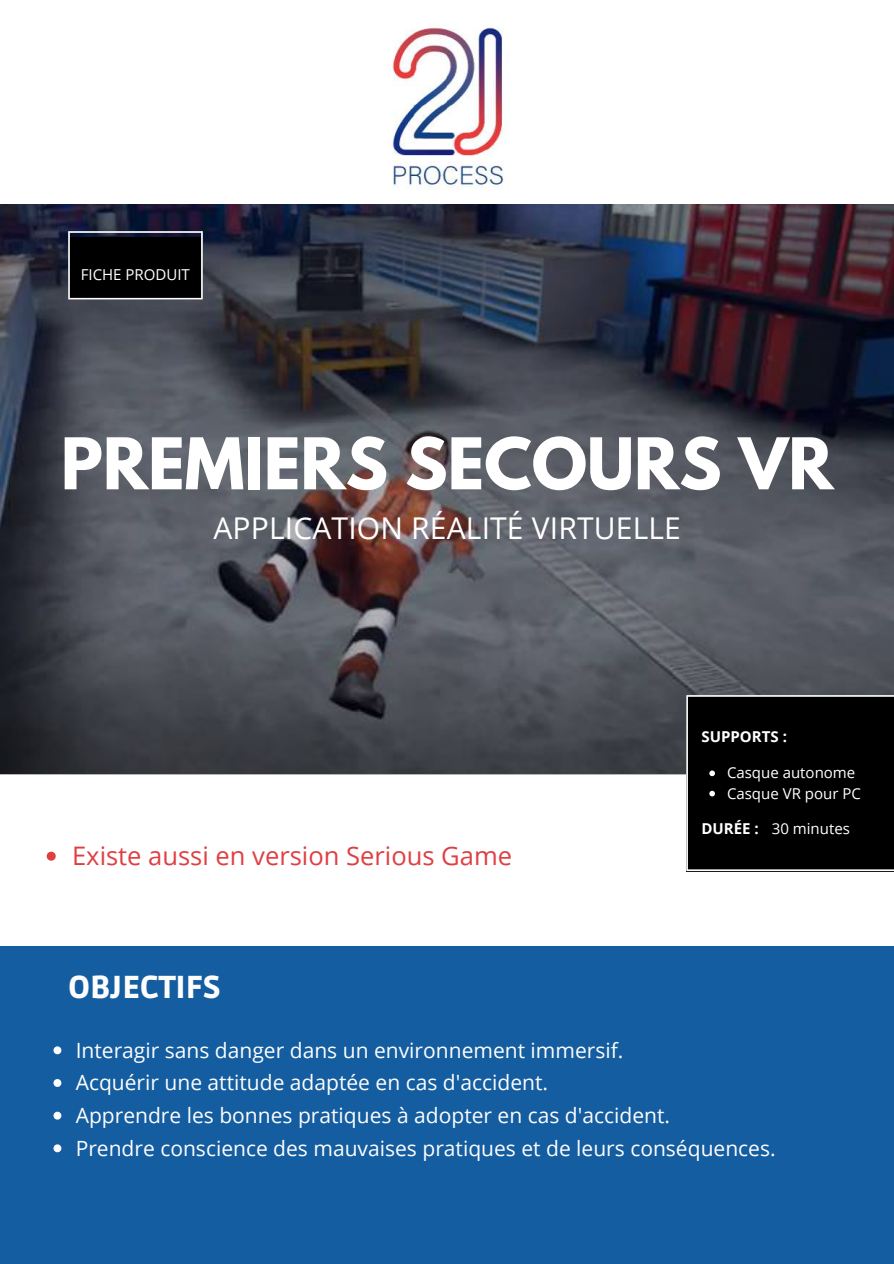
<style>
.page{position:relative;width:894px;height:1264px;background:#fff}
.page>*{position:absolute;margin:0;border:0;box-sizing:border-box;transform-origin:0 0}
.t1{font:700 63px "League Spartan";color:#fff}
.t2{font:900 31.5px "Ruda";color:#fdfdfd}
.t3{font:30px "Open Sans";letter-spacing:.005em;color:#fff}
.t4{font:25.5px "Open Sans";color:#df3f42}
.t5{font:21px/32.7px "Open Sans";color:#fdfdfd}
.t6{font:15px/20.2px "Open Sans";color:#fff}
.t7{font:700 15px "Open Sans";color:#fff}
.s1{font-weight:700}
</style>
<div class="page">
<svg style="left:0;top:204px;width:893px;height:570px;background:#45454f"></svg>
<img style="left:392px;top:27px;width:115px;height:163px">
<svg style="left:68px;top:231px;width:135px;height:68px;background:#111213"></svg>
<div style="left:0;top:945px;width:893px;height:318px;background:#145da0"></div>
<svg style="left:53px;top:1046px;width:8px;height:8px"></svg>
<svg style="left:53px;top:1079px;width:8px;height:7px"></svg>
<svg style="left:53px;top:1111px;width:8px;height:8px"></svg>
<svg style="left:53px;top:1144px;width:8px;height:8px"></svg>
<div style="left:686px;top:695px;width:207px;height:176px;background:#000"></div>
<svg style="left:47px;top:851px;width:9px;height:9px"></svg>
<p class="t6" style="left:81px;top:264px;width:111px">FICHE PRODUIT</p>
<h1 class="t1" style="left:61px;top:432px;width:774px">PREMIERS SECOURS VR</h1>
<h3 class="t3" style="left:213px;top:506px;width:469px">APPLICATION RÉALITÉ VIRTUELLE</h3>
<p class="t4" style="left:72px;top:838px;width:441px">Existe aussi en version Serious Game</p>
<h2 class="t2" style="left:68px;top:968px;width:154px">OBJECTIFS</h2>
<p class="t7" style="left:701px;top:726px;width:87px">SUPPORTS :</p>
<p class="t6" style="left:726px;top:762px;width:135px">Casque autonome<br>Casque VR pour PC</p>
<p class="t6" style="left:701px;top:817px;width:150px"><span class="s1">DURÉE :</span> 30 minutes</p>
<p class="t5" style="left:76px;top:1033px;width:701px">Interagir sans danger dans un environnement immersif.<br>Acquérir une attitude adaptée en cas d'accident.<br>Apprendre les bonnes pratiques à adopter en cas d'accident.<br>Prendre conscience des mauvaises pratiques et de leurs conséquences.</p>
</div>
